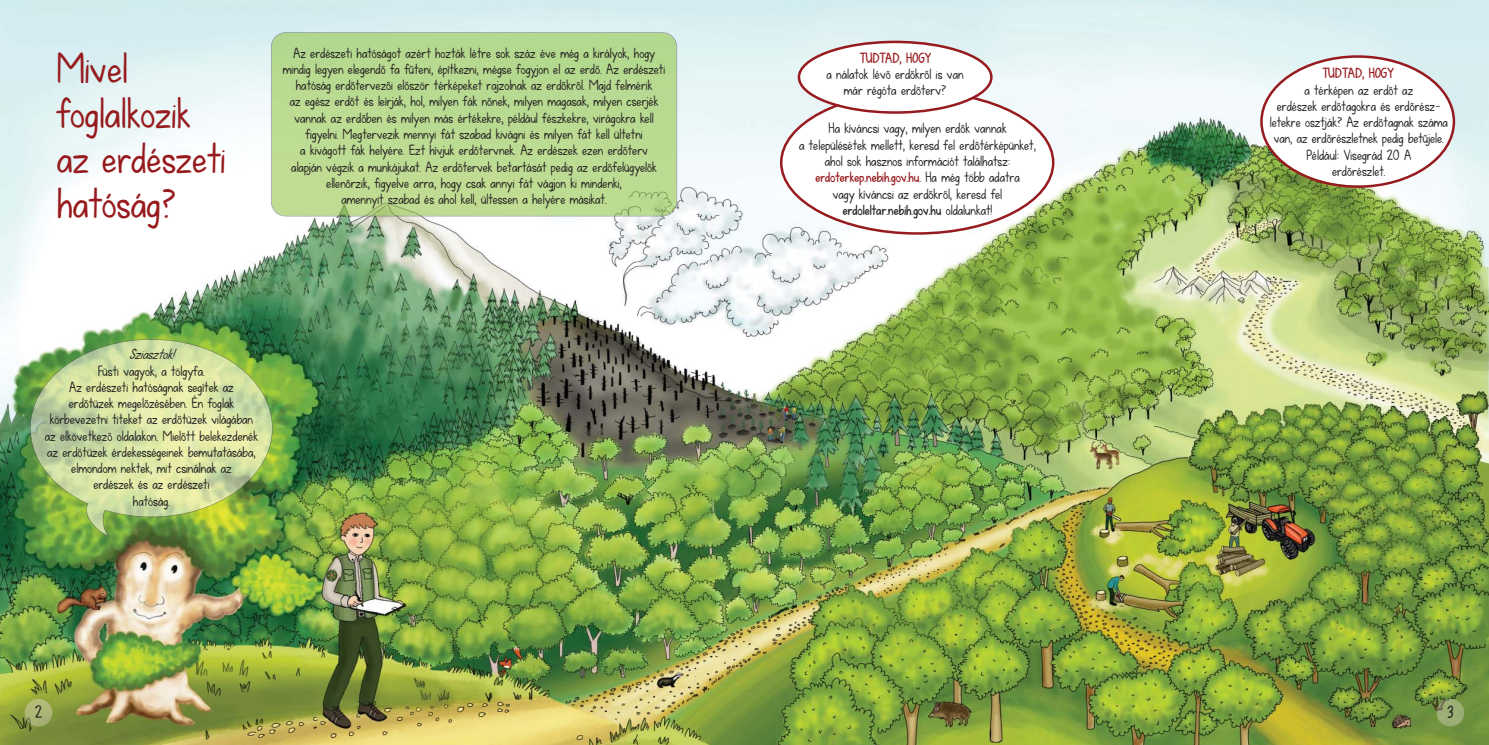
<style>
.page{position:relative;width:1489px;height:745px;background:#fff}
.page>*{position:absolute;margin:0;border:0;box-sizing:border-box;transform-origin:0 0}
.t1{font:42.5px/45px "KG Fall For You";color:#971b1e}
.t2{font:17.5px "KG Fall For You";color:#231f20}
.t3{font:14.38px/16.2px "KG Fall For You";color:#231f20;text-align:center}
.t4{font:700 14.38px "KG Fall For You";color:#971b1e}
.t5{font:italic 14.38px "KG Fall For You";color:#231f20}
.s1{font-weight:700;color:#971b1e}
.s2{font-weight:700}
</style>
<div class="page">
<img style="left:0;top:0;width:1488px;height:744px">
<img style="left:1436px;top:698px;width:27px;height:28px">
<img style="left:25px;top:698px;width:27px;height:28px">
<div style="left:271px;top:32px;width:406px;height:184px;background:#bada91"></div>
<img style="left:30px;top:339px;width:243px;height:198px">
<svg style="left:780px;top:41px;width:274px;height:193px"></svg>
<svg style="left:1260px;top:55px;width:194px;height:133px"></svg>
<h1 class="t1" style="left:57px;top:51px;width:170px">Mivel foglalkozik az erdészeti hatóság?</h1>
<p class="t3" style="left:283px;top:46px;width:384px">Az erdészeti hatóságot azért hozták létre sok száz éve még a királyok, hogy mindig legyen elegendő fa fűteni, építkezni, mégse fogyjon el az erdő. Az erdészeti hatóság erdőtervezői először térképeket rajzolnak az erdőkről. Majd felmérik<br>az egész erdőt és leírják, hol, milyen fák nőnek, milyen magasak, milyen cserjék vannak az erdőben és milyen más értékekre, például fészkekre, virágokra kell figyelni. Megtervezik mennyi fát szabad kivágni és milyen fát kell ültetni<br>a kivágott fák helyére. Ezt hívjuk erdőtervnek. Az erdészek ezen erdőterv<br>alapján végzik a munkájukat. Az erdőtervek betartását pedig az erdőfelügyelők ellenőrzik, figyelve arra, hogy csak annyi fát vágjon ki mindenki,<br>amennyit szabad és ahol kell, ültessen a helyére másikat.</p>
<p class="t5" style="left:129px;top:345px;width:46px">Sziasztok!</p>
<p class="t3" style="left:45px;top:364px;width:215px">Füsti vagyok, a tölgyfa.<br>Az erdészeti hatóságnak segítek az erdőtüzek megelőzésében. Én foglak körbevezetni titeket az erdőtüzek világában az elkövetkező oldalakon. Mielőtt belekezdenék az erdőtüzek érdekességeinek bemutatásába, elmondom nektek, mit csinálnak az<br>erdészek és az erdészeti<br>hatóság.</p>
<p class="t4" style="left:860px;top:53px;width:73px">TUDTAD, HOGY</p>
<p class="t3" style="left:826px;top:68px;width:138px">a nálatok lévő erdőkről is van már régóta erdőterv?</p>
<p class="t4" style="left:1322px;top:67px;width:73px">TUDTAD, HOGY</p>
<p class="t3" style="left:1269px;top:83px;width:180px">a térképen az erdőt az<br>erdészek erdőtagokra és erdőrész&shy;letekre osztják? Az erdőtagnak száma van, az erdőrészletnek pedig betűjele.<br>Például: Visegrád 20 A<br>erdőrészlet.</p>
<p class="t3" style="left:799px;top:122px;width:238px">Ha kíváncsi vagy, milyen erdők vannak<br>a településétek mellett, keresd fel erdőtérképünket, ahol sok hasznos információt találhatsz: <span class="s1">erdoterkep.nebih.gov.hu</span>. Ha még több adatra<br>vagy kíváncsi az erdőkről, keresd fel <span class="s2">erdoleltar.nebih.gov.hu</span> oldalunkat!</p>
<p class="t2" style="left:35px;top:705px;width:9px">2</p>
<p class="t2" style="left:1447px;top:705px;width:8px">3</p>
</div>
